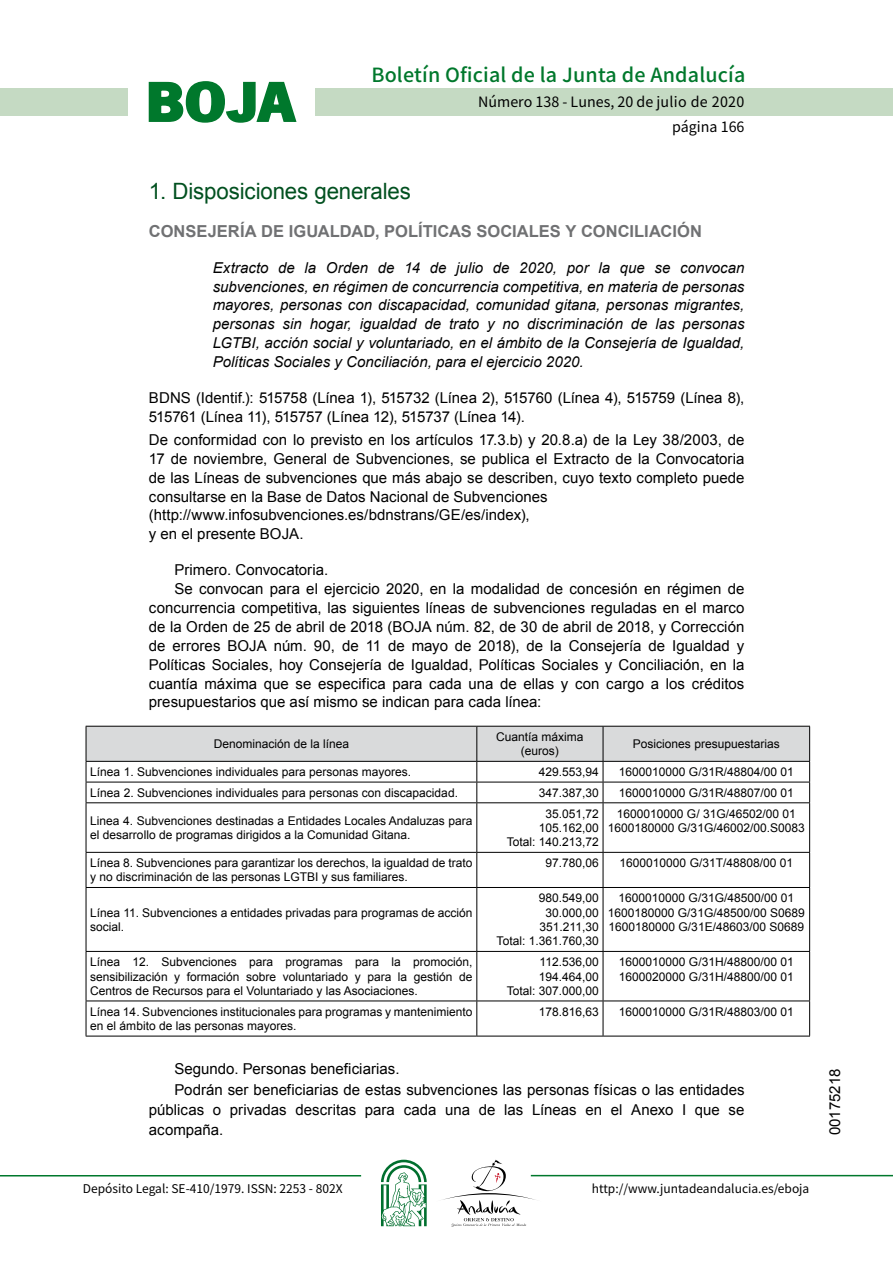
<style>
.page{position:relative;width:893px;height:1263px;background:#fff}
.page>*{position:absolute;margin:0;border:0;box-sizing:border-box;transform-origin:0 0}
.t1{font:700 57.75px "News Got T";color:#00782c;scale:1.14 1}
.t2{font:22.5px "Arial";letter-spacing:-.01em;color:#00501f}
.t3{font:500 19.5px "Noto Sans HK";letter-spacing:.01em;color:#00782c}
.t4{font:700 16.5px "Arial";color:#707173}
.t5{font:15px/18.9px "Arial";color:#000}
.t6{font:italic 15px/18.9px "Arial";color:#000;text-align:justify}
.t7{font:14.25px/24.5px "Noto Sans HK";color:#000;text-align:right}
.t8{font:12px/14.4px "Arial";color:#000}
.t9{font:12px "Noto Sans HK";color:#000}
</style>
<div class="page">
<div style="left:315px;top:88px;width:577px;height:28px;background:#c5dac3"></div>
<div style="left:0;top:88px;width:128px;height:28px;background:#c5dac3"></div>
<hr style="left:0;top:1175px;width:361px;height:2px;background:#00782c">
<hr style="left:531px;top:1175px;width:361px;height:1px;background:#00782c">
<svg style="left:148px;top:81px;width:149px;height:42px"></svg>
<svg style="left:442px;top:1160px;width:100px;height:67px"></svg>
<svg style="left:381px;top:1160px;width:45px;height:66px"></svg>
<svg style="left:86px;top:726px;width:724px;height:76px"></svg>
<hr style="left:86px;top:802px;width:391px;height:1px;background:#000">
<hr style="left:86px;top:803px;width:1px;height:49px;background:#000">
<hr style="left:477px;top:802px;width:126px;height:1px;background:#000">
<hr style="left:476px;top:803px;width:1px;height:49px;background:#000">
<hr style="left:603px;top:802px;width:207px;height:1px;background:#000">
<hr style="left:602px;top:803px;width:1px;height:49px;background:#000">
<hr style="left:809px;top:803px;width:1px;height:49px;background:#000">
<hr style="left:86px;top:852px;width:391px;height:1px;background:#000">
<hr style="left:86px;top:853px;width:1px;height:34px;background:#000">
<hr style="left:477px;top:852px;width:126px;height:1px;background:#000">
<hr style="left:476px;top:853px;width:1px;height:34px;background:#000">
<hr style="left:603px;top:852px;width:207px;height:1px;background:#000">
<hr style="left:602px;top:853px;width:1px;height:34px;background:#000">
<hr style="left:809px;top:853px;width:1px;height:34px;background:#000">
<hr style="left:86px;top:887px;width:391px;height:1px;background:#000">
<hr style="left:86px;top:888px;width:1px;height:63px;background:#000">
<hr style="left:477px;top:887px;width:126px;height:1px;background:#000">
<hr style="left:476px;top:888px;width:1px;height:63px;background:#000">
<hr style="left:603px;top:887px;width:207px;height:1px;background:#000">
<hr style="left:602px;top:888px;width:1px;height:63px;background:#000">
<hr style="left:809px;top:888px;width:1px;height:63px;background:#000">
<hr style="left:86px;top:951px;width:391px;height:1px;background:#000">
<hr style="left:86px;top:952px;width:1px;height:49px;background:#000">
<hr style="left:477px;top:951px;width:126px;height:1px;background:#000">
<hr style="left:476px;top:952px;width:1px;height:49px;background:#000">
<hr style="left:603px;top:951px;width:207px;height:1px;background:#000">
<hr style="left:602px;top:952px;width:1px;height:49px;background:#000">
<hr style="left:809px;top:952px;width:1px;height:49px;background:#000">
<hr style="left:86px;top:1001px;width:391px;height:1px;background:#000">
<hr style="left:86px;top:1001px;width:1px;height:35px;background:#000">
<hr style="left:477px;top:1001px;width:126px;height:1px;background:#000">
<hr style="left:476px;top:1001px;width:1px;height:35px;background:#000">
<hr style="left:603px;top:1001px;width:207px;height:1px;background:#000">
<hr style="left:602px;top:1001px;width:1px;height:35px;background:#000">
<hr style="left:809px;top:1001px;width:1px;height:35px;background:#000">
<hr style="left:86px;top:1036px;width:391px;height:1px;background:#000">
<hr style="left:477px;top:1036px;width:126px;height:1px;background:#000">
<hr style="left:603px;top:1036px;width:207px;height:1px;background:#000">
<h1 class="t1" style="left:145px;top:68px;width:133px">BOJA</h1>
<h3 class="t3" style="left:371px;top:64px;width:375px">Boletín Oficial de la Junta de Andalucía</h3>
<p class="t7" style="left:478px;top:90px;width:268px">Número 138 - Lunes, 20 de julio de 2020 página 166</p>
<h2 class="t2" style="left:149px;top:177px;width:263px">1. Disposiciones generales</h2>
<h3 class="t4" style="left:149px;top:220px;width:554px">CONSEJERÍA DE IGUALDAD, POLÍTICAS SOCIALES Y CONCI LIACIÓN</h3>
<p class="t6" style="left:213px;top:258px;width:533px">Extracto de la Orden de 14 de julio de 2020, por la que se convocan subvenciones, en régimen de concurrencia competitiva, en materia de personas mayores, personas con discapacidad, comunidad gitana, personas migrantes, personas sin hogar, igualdad de trato y no discriminación de las personas LGTBI, acción social y voluntariado, en el ámbito de la Consejería de Igualdad, Políticas Sociales y Conciliación, para el ejercicio 2020.</p>
<p class="t5" style="left:149px;top:388px;width:597px">BDNS (Identif.): 515758 (Línea 1), 515732 (Línea 2), 515760 (Línea 4), 515759 (Línea 8),<br>515761 (Línea 11), 515757 (Línea 12), 515737 (Línea 14).</p>
<p class="t5" style="left:149px;top:430px;width:597px">De conformidad con lo previsto en los artículos 17.3.b) y 20.8.a) de la Ley 38/2003, de 17 de noviembre, General de Subvenciones, se publica el Extracto de la Convocatoria de las Líneas de subvenciones que más abajo se describen, cuyo texto completo puede consultarse en la Base de Datos Nacional de Subvenciones (http://www.infosubvenciones.es/bdnstrans/GE/es/index),<br>y en el presente BOJA.</p>
<p class="t5" style="left:174px;top:561px;width:155px">Primero. Convocatoria.</p>
<p class="t5" style="left:174px;top:580px;width:571px">Se convocan para el ejercicio 2020, en la modalidad de concesión en régimen de</p>
<p class="t5" style="left:149px;top:598px;width:597px">concurrencia competitiva, las siguientes líneas de subvenciones reguladas en el marco</p>
<p class="t5" style="left:149px;top:617px;width:597px">de la Orden de 25 de abril de 2018 (BOJA núm. 82, de 30 de abril de 2018, y Corrección</p>
<p class="t5" style="left:149px;top:636px;width:597px">de errores BOJA núm. 90, de 11 de mayo de 2018), de la Consejería de Igualdad y</p>
<p class="t5" style="left:149px;top:655px;width:597px">Políticas Sociales, hoy Consejería de Igualdad, Políticas Sociales y Conciliación, en la</p>
<p class="t5" style="left:149px;top:674px;width:597px">cuantía máxima que se especifica para cada una de ellas y con cargo a los créditos</p>
<p class="t5" style="left:149px;top:693px;width:394px">presupuestarios que así mismo se indican para cada línea:</p>
<p class="t8" style="left:214px;top:737px;width:137px">Denominación de la línea</p>
<p class="t8" style="left:496px;top:730px;width:89px;text-align:center">Cuantía máxima (euros)</p>
<p class="t8" style="left:633px;top:737px;width:148px">Posiciones presupuestarias</p>
<p class="t8" style="left:90px;top:765px;width:322px">Línea 1. Subvenciones individuales para personas mayores.</p>
<p class="t8" style="left:538px;top:765px;width:62px">429.553,94</p>
<p class="t8" style="left:619px;top:765px;width:176px">1600010000 G/31R/48804/00 01</p>
<p class="t8" style="left:90px;top:786px;width:369px">Línea 2. Subvenciones individuales para personas con discapacidad.</p>
<p class="t8" style="left:538px;top:786px;width:62px">347.387,30</p>
<p class="t8" style="left:619px;top:786px;width:176px">1600010000 G/31R/48807/00 01</p>
<p class="t8" style="left:90px;top:813px;width:384px">Linea 4. Subvenciones destinadas a Entidades Locales Andaluzas para el desarrollo de programas dirigidos a la Comunidad Gitana.</p>
<p class="t8" style="left:506px;top:806px;width:94px;text-align:right">35.051,72<br>105.162,00<br>Total: 140.213,72</p>
<p class="t8" style="left:608px;top:806px;width:198px;text-align:center">1600010000 G/ 31G/46502/00 01<br>1600180000 G/31G/46002/00.S0083</p>
<p class="t8" style="left:90px;top:856px;width:384px">Línea 8. Subvenciones para garantizar los derechos, la igualdad de trato y no discriminación de las personas LGTBI y sus familiares.</p>
<p class="t8" style="left:545px;top:856px;width:55px">97.780,06</p>
<p class="t8" style="left:619px;top:856px;width:175px">1600010000 G/31T/48808/00 01</p>
<p class="t8" style="left:90px;top:905px;width:384px">Línea 11. Subvenciones a entidades privadas para programas de acción social.</p>
<p class="t8" style="left:496px;top:891px;width:104px;text-align:right">980.549,00<br>30.000,00<br>351.211,30<br>Total: 1.361.760,30</p>
<p class="t8" style="left:608px;top:891px;width:198px;text-align:center">1600010000 G/31G/48500/00 01<br>1600180000 G/31G/48500/00 S0689<br>1600180000 G/31E/48603/00 S0689</p>
<p class="t8" style="left:90px;top:955px;width:384px;text-align:justify">Línea 12. Subvenciones para programas para la promoción, sensibilización y formación sobre voluntariado y para la gestión de Centros de Recursos para el Voluntariado y las Asociaciones.</p>
<p class="t8" style="left:506px;top:955px;width:94px;text-align:right">112.536,00<br>194.464,00<br>Total: 307.000,00</p>
<p class="t8" style="left:619px;top:955px;width:176px">1600010000 G/31H/48800/00 01<br>1600020000 G/31H/48800/00 01</p>
<p class="t8" style="left:90px;top:1004px;width:384px">Línea 14. Subvenciones institucionales para programas y mantenimiento en el ámbito de las personas mayores.</p>
<p class="t8" style="left:538px;top:1004px;width:62px">178.816,63</p>
<p class="t8" style="left:619px;top:1004px;width:176px">1600010000 G/31R/48803/00 01</p>
<p class="t5" style="left:174px;top:1060px;width:226px">Segundo. Personas beneficiarias.</p>
<p class="t5" style="left:174px;top:1080px;width:571px">Podrán ser beneficiarias de estas subvenciones las personas físicas o las entidades</p>
<p class="t5" style="left:149px;top:1100px;width:597px">públicas o privadas descritas para cada una de las Líneas en el Anexo I que se</p>
<p class="t5" style="left:149px;top:1121px;width:76px">acompaña.</p>
<p class="t9" style="left:83px;top:1181px;width:261px">Depósito Legal: SE-410/1979. ISSN: 2253 - 802X</p>
<p class="t9" style="left:592px;top:1181px;width:219px">http://www.juntadeandalucia.es/eboja</p>
<p class="t5" style="left:825px;top:1135px;width:68px;rotate:-90deg">00175218</p>
</div>
